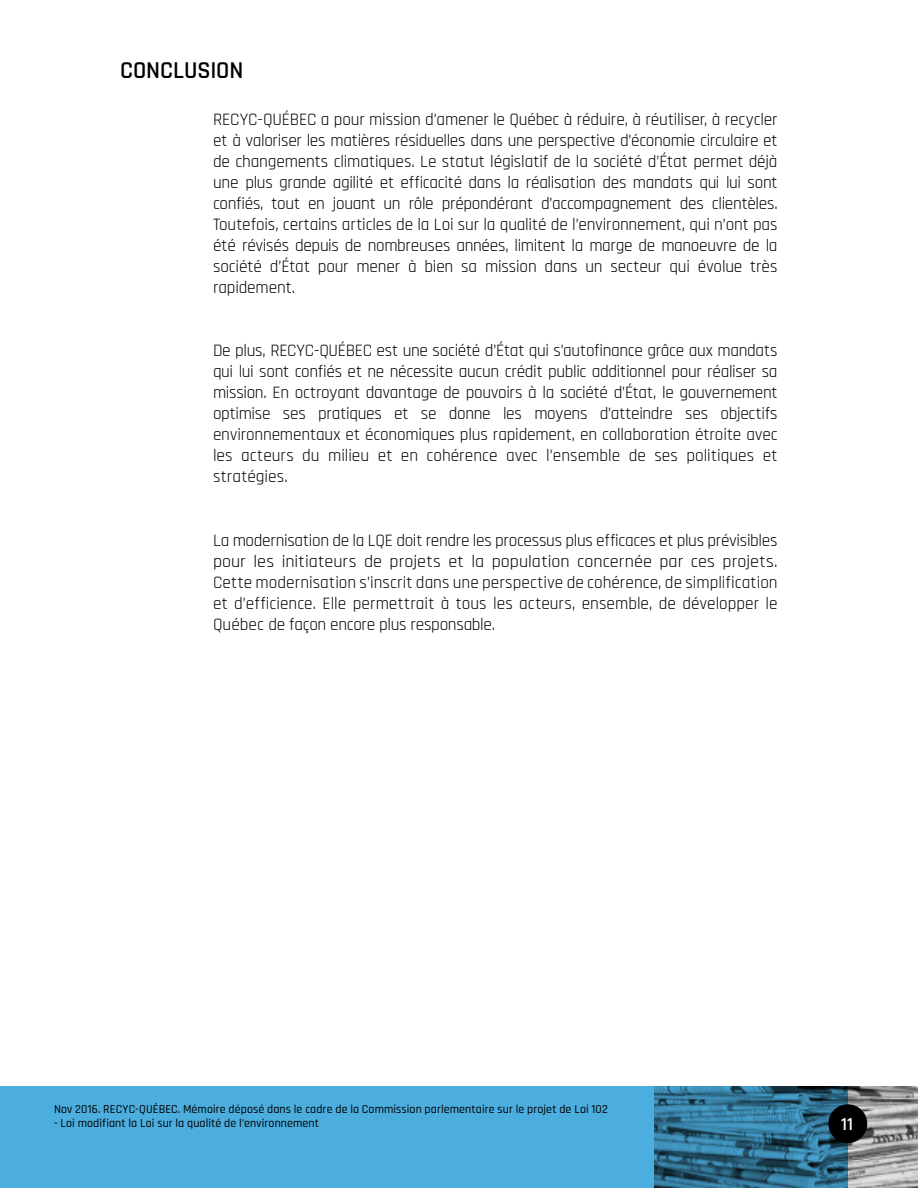
<style>
.page{position:relative;width:918px;height:1188px;background:#fff}
.page>*{position:absolute;margin:0;border:0;box-sizing:border-box;transform-origin:0 0}
.Courant{font:600 24px "Rajdhani";letter-spacing:-.005em;color:#000}
.t1{font:600 18px "Rajdhani";color:#fff}
.Courant-2{font:17.25px/21px "Rajdhani";color:#000;text-align:justify}
.t2{font:500 12px "Rajdhani";letter-spacing:.005em;color:#000}
</style>
<div class="page">
<div style="left:0;top:1086px;width:848px;height:102px;background:#4caedf"></div>
<img style="left:654px;top:1086px;width:264px;height:102px">
<div style="left:828px;top:1104px;width:39px;height:39px;background:#000;border-radius:50%"></div>
<p class="Courant" style="left:120px;top:56px;width:125px">CONCLUSION</p>
<p class="Courant-2" style="left:213px;top:109px;width:566px">RECYC-QUÉBEC a pour mission d’amener le Québec à réduire, à réutiliser, à recycler et à valoriser les matières résiduelles dans une perspective d’économie circulaire et de changements climatiques. Le statut législatif de la société d’État permet déjà une plus grande agilité et efficacité dans la réalisation des mandats qui lui sont confiés, tout en jouant un rôle prépondérant d’accompagnement des clientèles.<br>Toutefois, certains articles de la Loi sur la qualité de l’environnement, qui n’ont pas été révisés depuis de nombreuses années, limitent la marge de manoeuvre de la société d’État pour mener à bien sa mission dans un secteur qui évolue très rapidement.</p>
<p class="Courant-2" style="left:213px;top:340px;width:566px">De plus, RECYC-QUÉBEC est une société d’État qui s’autofinance grâce aux mandats qui lui sont confiés et ne nécessite aucun crédit public additionnel pour réaliser sa mission. En octroyant davantage de pouvoirs à la société d’État, le gouvernement optimise ses pratiques et se donne les moyens d’atteindre ses objectifs environnementaux et économiques plus rapidement, en collaboration étroite avec les acteurs du milieu et en cohérence avec l’ensemble de ses politiques et stratégies.</p>
<p class="Courant-2" style="left:213px;top:531px;width:566px">La modernisation de la LQE doit rendre les processus plus efficaces et plus prévisibles pour les initiateurs de projets et la population concernée par ces projets.<br>Cette modernisation s’inscrit dans une perspective de cohérence, de simplification et d’efficience. Elle permettrait à tous les acteurs, ensemble, de développer le Québec de façon encore plus responsable.</p>
<p class="t2" style="left:54px;top:1102px;width:555px">Nov 2016. RECYC-QUÉBEC. Mémoire déposé dans le cadre de la Commission parlementaire sur le projet de Loi 102</p>
<p class="t2" style="left:54px;top:1116px;width:267px">- Loi modifiant la Loi sur la qualité de l’environnement</p>
<p class="t1" style="left:841px;top:1114px;width:13px">11</p>
</div>
